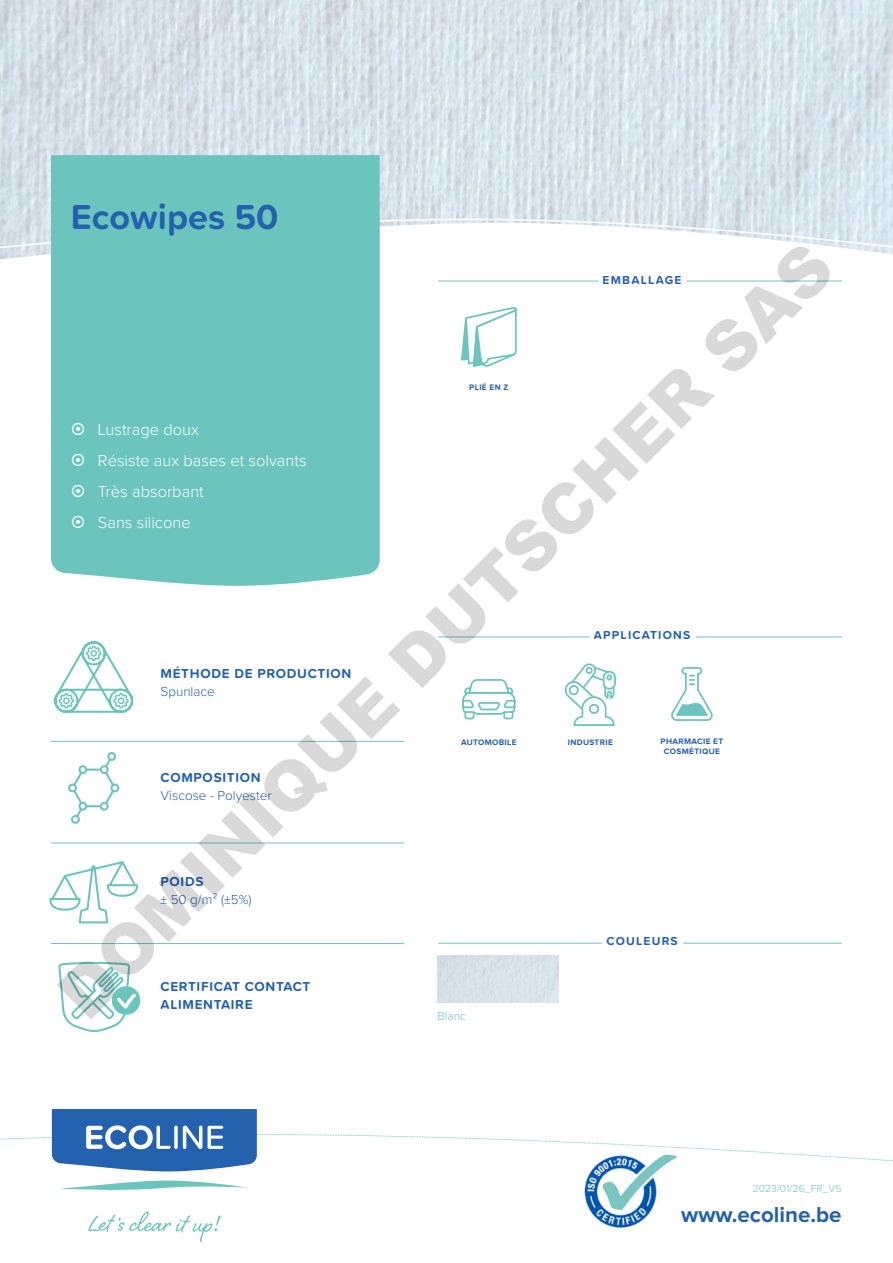
<style>
.page{position:relative;width:893px;height:1263px;background:#fff}
.page>*{position:absolute;margin:0;border:0;box-sizing:border-box;transform-origin:0 0}
.t1{font:900 67.95px "Arial";color:rgb(0 0 0/.15)}
.Productnaam_groot{font:700 36px "Proxima Soft";color:#2461ae}
.t2{font:700 22.35px "Proxima Nova";color:#2461ae}
.t3{font:300 16.5px "Proxima Nova";color:#fff}
.t4{font:700 13.5px "Proxima Soft";letter-spacing:.05em;color:#2461ae}
.t5{font:300 13.5px "Proxima Soft";color:#2461ae}
.t6{font:300 13.5px "Proxima Nova";color:#2461ae}
.t7{font:700 12px "Proxima Soft";letter-spacing:.1em;color:#2461ae}
.t8{font:300 12px "Proxima Soft";color:#6bc5bd}
.t9{font:300 10.5px "Proxima Nova";color:#6bc5bd}
.Iconen{font:700 8.25px "Proxima Nova";letter-spacing:.04em;color:#2461ae}
.s1{font-family:"Proxima Soft"}
</style>
<div class="page">
<img style="left:584px;top:1171px;width:73px;height:57px">
<svg style="left:61px;top:1180px;width:187px;height:10px"></svg>
<svg style="left:0;top:1109px;width:893px;height:62px"></svg>
<svg style="left:88px;top:1211px;width:133px;height:31px"></svg>
<img style="left:0;top:0;width:893px;height:259px">
<div style="left:438px;top:955px;width:121px;height:48px;background:#d7e2e9"></div>
<div style="left:110px;top:783px;width:9px;height:9px;border:2px solid #6bc5bd;border-radius:50%"></div>
<div style="left:68px;top:783px;width:9px;height:9px;border:2px solid #6bc5bd;border-radius:50%"></div>
<svg style="left:69px;top:752px;width:49px;height:72px"></svg>
<div style="left:101px;top:803px;width:7px;height:7px;background:#fff;border-radius:50%"></div>
<div style="left:100px;top:802px;width:9px;height:9px;border:2px solid #6bc5bd;border-radius:50%"></div>
<div style="left:79px;top:766px;width:7px;height:7px;background:#fff;border-radius:50%"></div>
<div style="left:78px;top:765px;width:9px;height:9px;border:2px solid #6bc5bd;border-radius:50%"></div>
<div style="left:79px;top:803px;width:7px;height:7px;background:#fff;border-radius:50%"></div>
<div style="left:78px;top:802px;width:9px;height:9px;border:2px solid #6bc5bd;border-radius:50%"></div>
<svg style="left:49px;top:861px;width:90px;height:63px"></svg>
<div style="left:112px;top:986px;width:28px;height:29px;background:#6bc5bd;border-radius:50%"></div>
<svg style="left:58px;top:961px;width:81px;height:71px"></svg>
<svg style="left:462px;top:679px;width:54px;height:41px"></svg>
<svg style="left:54px;top:641px;width:80px;height:72px"></svg>
<svg style="left:461px;top:307px;width:56px;height:60px"></svg>
<svg style="left:564px;top:663px;width:52px;height:63px"></svg>
<div style="left:590px;top:705px;width:8px;height:8px;background:#fff;border-radius:50%"></div>
<div style="left:589px;top:704px;width:10px;height:10px;border:2px solid #6bc5bd;border-radius:50%"></div>
<svg style="left:0;top:218px;width:893px;height:33px"></svg>
<svg style="left:671px;top:667px;width:42px;height:54px"></svg>
<div style="left:51px;top:155px;width:329px;height:431px;background:#6bc5bd"></div>
<hr style="left:51px;top:741px;width:353px;height:1px;background:#6bc5bd">
<hr style="left:51px;top:843px;width:353px;height:1px;background:#6bc5bd">
<hr style="left:51px;top:943px;width:353px;height:1px;background:#6bc5bd">
<hr style="left:438px;top:943px;width:404px;height:1px;background:#6bc5bd">
<div style="left:602px;top:932px;width:81px;height:20px;background:#fff"></div>
<hr style="left:438px;top:637px;width:404px;height:1px;background:#6bc5bd">
<div style="left:590px;top:626px;width:106px;height:20px;background:#fff"></div>
<hr style="left:438px;top:281px;width:404px;height:1px;background:#6bc5bd">
<div style="left:598px;top:271px;width:89px;height:19px;background:#fff"></div>
<svg style="left:72px;top:423px;width:12px;height:12px"></svg>
<svg style="left:72px;top:454px;width:12px;height:12px"></svg>
<svg style="left:72px;top:485px;width:12px;height:12px"></svg>
<svg style="left:72px;top:516px;width:12px;height:12px"></svg>
<p class="Productnaam_groot" style="left:71px;top:190px;width:209px">Ecowipes 50</p>
<h1 class="t1" style="left:35px;top:971px;width:1063px;rotate:-45deg">DOMINIQUE DUTSCHER SAS</h1>
<p class="t7" style="left:603px;top:271px;width:80px">EMBALLAGE</p>
<p class="Iconen" style="left:469px;top:383px;width:41px">PLIÉ EN Z</p>
<p class="t3" style="left:98px;top:422px;width:103px">Lustrage doux</p>
<p class="t3" style="left:98px;top:453px;width:210px">Résiste aux bases et solvants</p>
<p class="t3" style="left:98px;top:484px;width:107px">Très absorbant</p>
<p class="t3" style="left:98px;top:515px;width:94px">Sans silicone</p>
<p class="t7" style="left:594px;top:626px;width:98px">APPLICATIONS</p>
<p class="t4" style="left:161px;top:663px;width:192px">MÉTHODE DE PRODUCTION</p>
<p class="t5" style="left:161px;top:681px;width:56px">Spunlace</p>
<p class="Iconen" style="left:661px;top:737px;width:64px">PHARMACIE ET</p>
<p class="Iconen" style="left:664px;top:747px;width:58px">COSMÉTIQUE</p>
<p class="Iconen" style="left:461px;top:739px;width:57px">AUTOMOBILE</p>
<p class="Iconen" style="left:568px;top:739px;width:46px">INDUSTRIE</p>
<p class="t4" style="left:161px;top:767px;width:102px">COMPOSITION</p>
<p class="t5" style="left:161px;top:785px;width:113px">Viscose - Polyester</p>
<p class="t4" style="left:161px;top:871px;width:44px">POIDS</p>
<p class="t6" style="left:161px;top:893px;width:92px"><span class="s1">± 50</span> g/m² (±5%)</p>
<p class="t7" style="left:606px;top:932px;width:73px">COULEURS</p>
<p class="t4" style="left:161px;top:976px;width:151px">CERTIFICAT CONTACT</p>
<p class="t4" style="left:161px;top:994px;width:94px">ALIMENTAIRE</p>
<p class="t8" style="left:438px;top:1007px;width:30px">Blanc</p>
<p class="t9" style="left:753px;top:1183px;width:90px">2023/01/26_FR_V5</p>
<h3 class="t2" style="left:681px;top:1204px;width:162px">www.ecoline.be</h3>
</div>
